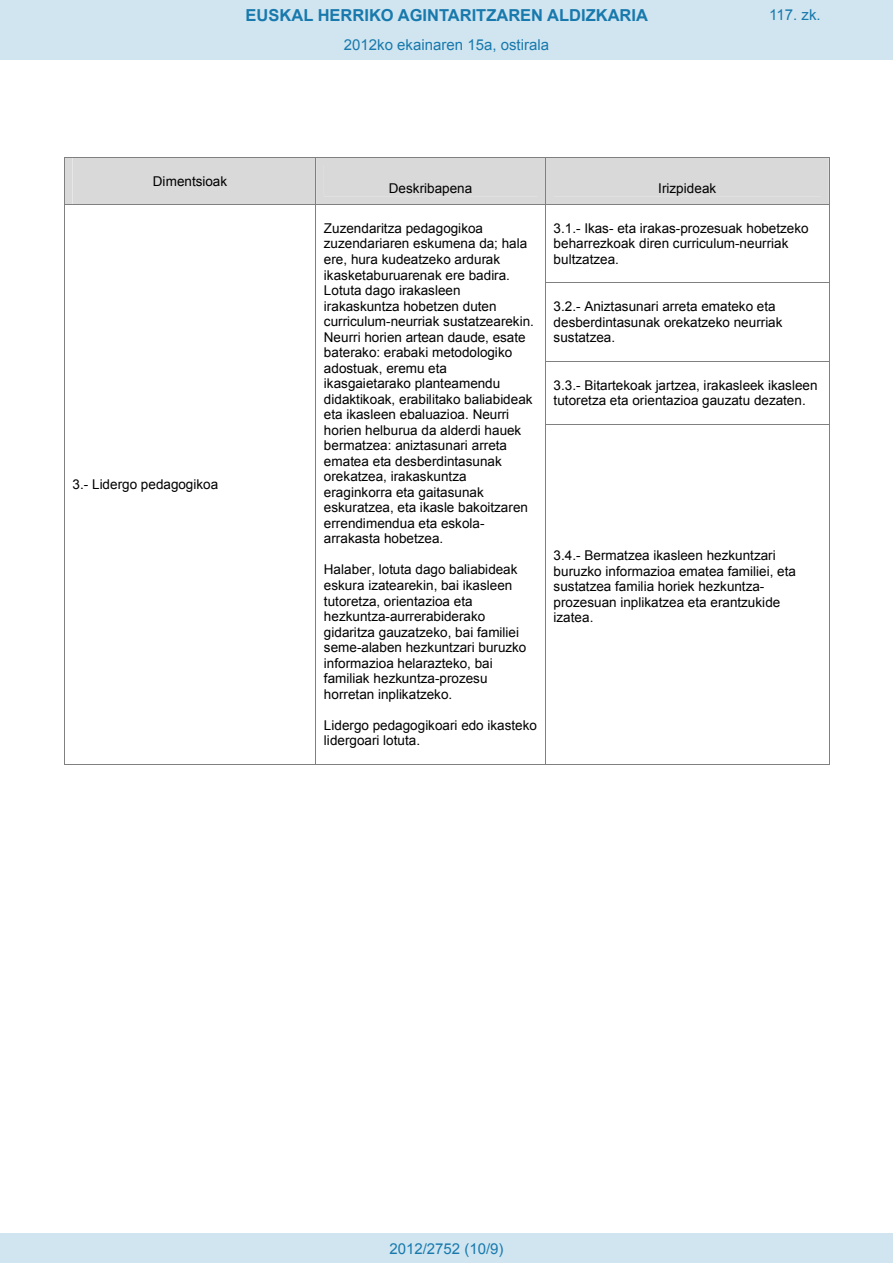
<style>
.page{position:relative;width:893px;height:1263px;background:#fff}
.page>*{position:absolute;margin:0;border:0;box-sizing:border-box;transform-origin:0 0}
.t1{font:700 16.5px "Arial";color:#1879ad}
.Paginacion_Centro{font:15px "Arial";color:#1879ad}
.t2{font:13.5px/15.6px "Arial";letter-spacing:.005em;color:#000}
</style>
<div class="page">
<div style="left:64px;top:157px;width:766px;height:48px;background:#d9d9d9"></div>
<hr style="left:64px;top:205px;width:1px;height:77px;background:#808080">
<hr style="left:315px;top:205px;width:1px;height:77px;background:#808080">
<hr style="left:545px;top:205px;width:1px;height:77px;background:#808080">
<hr style="left:829px;top:205px;width:1px;height:77px;background:#808080">
<hr style="left:546px;top:282px;width:283px;height:1px;background:#808080">
<hr style="left:64px;top:283px;width:1px;height:78px;background:#808080">
<hr style="left:315px;top:283px;width:1px;height:78px;background:#808080">
<hr style="left:545px;top:283px;width:1px;height:78px;background:#808080">
<hr style="left:829px;top:283px;width:1px;height:78px;background:#808080">
<hr style="left:546px;top:361px;width:283px;height:1px;background:#808080">
<hr style="left:64px;top:361px;width:1px;height:63px;background:#808080">
<hr style="left:315px;top:361px;width:1px;height:63px;background:#808080">
<hr style="left:545px;top:361px;width:1px;height:63px;background:#808080">
<hr style="left:829px;top:361px;width:1px;height:63px;background:#808080">
<hr style="left:546px;top:424px;width:283px;height:1px;background:#808080">
<hr style="left:64px;top:424px;width:1px;height:340px;background:#808080">
<hr style="left:65px;top:764px;width:250px;height:1px;background:#808080">
<hr style="left:315px;top:424px;width:1px;height:340px;background:#808080">
<hr style="left:316px;top:764px;width:229px;height:1px;background:#808080">
<hr style="left:545px;top:424px;width:1px;height:340px;background:#808080">
<hr style="left:546px;top:764px;width:283px;height:1px;background:#808080">
<hr style="left:829px;top:424px;width:1px;height:340px;background:#808080">
<div style="left:0;top:0;width:893px;height:60px;background:#d0e5f0"></div>
<div style="left:0;top:1233px;width:893px;height:30px;background:#d0e5f0"></div>
<p class="t1" style="left:246px;top:4px;width:404px">EUSKAL HERRIKO AGINTARITZAREN ALDIZKARIA</p>
<p class="Paginacion_Centro" style="left:769px;top:5px;width:53px">117. zk.</p>
<p class="Paginacion_Centro" style="left:344px;top:35px;width:207px">2012ko ekainaren 15a, ostirala</p>
<p class="t2" style="left:153px;top:173px;width:76px">Dimentsioak</p>
<p class="t2" style="left:73px;top:476px;width:147px">3.- Lidergo pedagogikoa</p>
<p class="t2" style="left:389px;top:181px;width:85px">Deskribapena</p>
<p class="t2" style="left:658px;top:181px;width:59px">Irizpideak</p>
<p class="t2" style="left:554px;top:221px;width:257px">3.1.- Ikas- eta irakas-prozesuak hobetzeko beharrezkoak diren curriculum-neurriak bultzatzea.</p>
<p class="t2" style="left:554px;top:299px;width:230px">3.2.- Aniztasunari arreta emateko eta desberdintasunak orekatzeko neurriak sustatzea.</p>
<p class="t2" style="left:554px;top:377px;width:266px">3.3.- Bitartekoak jartzea, irakasleek ikasleen tutoretza eta orientazioa gauzatu dezaten.</p>
<p class="t2" style="left:324px;top:220px;width:212px">Zuzendaritza pedagogikoa zuzendariaren eskumena da; hala ere, hura kudeatzeko ardurak ikasketaburuarenak ere badira.<br>Lotuta dago irakasleen irakaskuntza hobetzen duten curriculum-neurriak sustatzearekin.<br>Neurri horien artean daude, esate baterako: erabaki metodologiko adostuak, eremu eta ikasgaietarako planteamendu didaktikoak, erabilitako baliabideak eta ikasleen ebaluazioa. Neurri horien helburua da alderdi hauek bermatzea: aniztasunari arreta ematea eta desberdintasunak orekatzea, irakaskuntza eraginkorra eta gaitasunak eskuratzea, eta ikasle bakoitzaren errendimendua eta eskola&shy;arrakasta hobetzea.</p>
<p class="t2" style="left:324px;top:562px;width:204px">Halaber, lotuta dago baliabideak eskura izatearekin, bai ikasleen tutoretza, orientazioa eta hezkuntza-aurrerabiderako gidaritza gauzatzeko, bai familiei seme-alaben hezkuntzari buruzko informazioa helarazteko, bai familiak hezkuntza-prozesu horretan inplikatzeko.</p>
<p class="t2" style="left:324px;top:717px;width:215px">Lidergo pedagogikoari edo ikasteko lidergoari lotuta.</p>
<p class="t2" style="left:554px;top:548px;width:244px">3.4.- Bermatzea ikasleen hezkuntzari buruzko informazioa ematea familiei, eta sustatzea familia horiek hezkuntza&shy;prozesuan inplikatzea eta erantzukide izatea.</p>
<p class="Paginacion_Centro" style="left:389px;top:1238px;width:116px">2012/2752 (10/9)</p>
</div>
